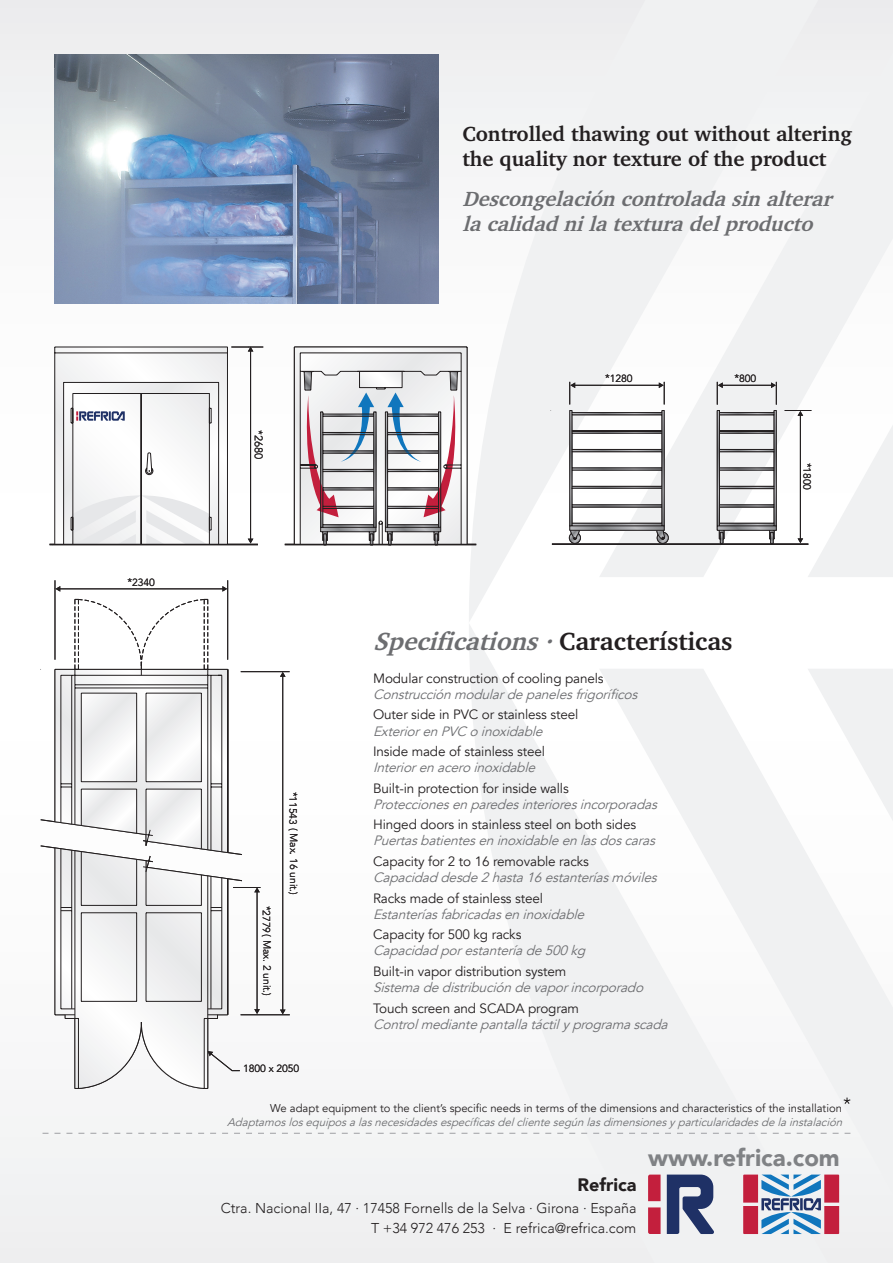
<style>
.page{position:relative;width:893px;height:1263px;background:#f9f9f9}
.page>*{position:absolute;margin:0;border:0;box-sizing:border-box;transform-origin:0 0}
.t1{font:italic 700 25.5px "Charter IT Cby BT";color:#6c6d70}
.t2{font:900 24px "Avenir";color:#808285}
.t3{font:700 21px/25.2px "Charter IT Cby BT";color:#231f20}
.t4{font:italic 700 21px/25.2px "Charter IT Cby BT";color:#6c6d70}
.t5{font:900 18px "Avenir";color:#231f20}
.t6{font:300 14.25px/19.5px "Avenir";color:#231f20;text-align:right}
.t7{font:italic 13.5px "Avenir";color:#6c6d70}
.t8{font:13.5px "Avenir";letter-spacing:-.01em;color:#231f20}
.t9{font:italic 11.25px "Avenir";color:#6c6d70}
.t10{font:11.25px "Avenir";color:#231f20}
.t11{font:11.1px "Avenir";color:#231f20}
.t12{font:10.35px "Avenir";letter-spacing:-.01em;color:#231f20}
.s1{font-size:11.1px}
.s2{font-style:normal;color:#231f20}
</style>
<div class="page">
<svg style="left:469px;top:0;width:424px;height:546px;fill:#f0f1f2"></svg>
<div style="left:469px;top:1099px;width:424px;height:164px;background:#f0f1f2"></div>
<svg style="left:43px;top:1133px;width:807px;height:1px"></svg>
<svg style="left:743px;top:1174px;width:96px;height:60px"></svg>
<svg style="left:667px;top:1174px;width:48px;height:60px"></svg>
<svg style="left:648px;top:1174px;width:13px;height:27px"></svg>
<svg style="left:648px;top:1207px;width:13px;height:27px"></svg>
<img style="left:54px;top:54px;width:385px;height:249px">
<svg style="left:294px;top:347px;width:173px;height:197px"></svg>
<hr style="left:285px;top:544px;width:191px;height:1px;background:#231f20">
<hr style="left:800px;top:415px;width:1px;height:124px;background:#231f20">
<svg style="left:785px;top:410px;width:26px;height:6px"></svg>
<svg style="left:798px;top:424px;width:95px;height:122px"></svg>
<svg style="left:569px;top:382px;width:208px;height:161px"></svg>
<hr style="left:552px;top:543px;width:256px;height:2px;background:#231f20">
<svg style="left:52px;top:347px;width:212px;height:199px"></svg>
<hr style="left:50px;top:544px;width:208px;height:1px;background:#231f20">
<hr style="left:227px;top:580px;width:1px;height:80px;background:#231f20">
<hr style="left:55px;top:580px;width:1px;height:80px;background:#231f20">
<svg style="left:55px;top:588px;width:172px;height:11px"></svg>
<hr style="left:241px;top:1014px;width:49px;height:1px;background:#231f20">
<hr style="left:241px;top:671px;width:49px;height:1px;background:#231f20">
<hr style="left:282px;top:676px;width:1px;height:334px;background:#231f20">
<svg style="left:280px;top:1009px;width:6px;height:5px"></svg>
<svg style="left:280px;top:672px;width:6px;height:5px"></svg>
<svg style="left:40px;top:599px;width:189px;height:416px"></svg>
<svg style="left:55px;top:669px;width:205px;height:420px"></svg>
<svg style="left:844px;top:1097px;width:6px;height:7px"></svg>
<p class="t12" style="left:128px;top:576px;width:29px"><span class="s1">*</span>2340</p>
<h3 class="t3" style="left:462px;top:121px;width:391px">Controlled thawing out without altering the quality nor texture of the product</h3>
<h3 class="t4" style="left:462px;top:186px;width:377px">Descongelación controladasin alterar lacalidadnilatexturadelproducto</h3>
<p class="t11" style="left:265px;top:430px;width:31px;rotate:90deg">*2680</p>
<p class="t12" style="left:273px;top:905px;width:92px;rotate:90deg"><span class="s1">*</span>2779( Max. 2 unit.)</p>
<p class="t12" style="left:300px;top:791px;width:105px;rotate:90deg"><span class="s1">*</span>11543 ( Max. 16 unit.)</p>
<p class="t12" style="left:243px;top:1062px;width:58px">1800 x 2050</p>
<p class="t12" style="left:605px;top:373px;width:29px"><span class="s1">*</span>1280</p>
<p class="t12" style="left:734px;top:373px;width:23px"><span class="s1">*</span>800</p>
<p class="t12" style="left:813px;top:463px;width:29px;rotate:90deg"><span class="s1">*</span>1800</p>
<h1 class="t1" style="left:373px;top:626px;width:361px">Specifications·<span class="s2">Características</span></h1>
<p class="t8" style="left:373px;top:670px;width:232px">Modular construction of cooling panels</p>
<p class="t7" style="left:373px;top:686px;width:270px">Construcciónmodulardepanelesfrigoríficos</p>
<p class="t8" style="left:373px;top:707px;width:207px">Outer side in PVC or stainless steel</p>
<p class="t7" style="left:373px;top:723px;width:175px">ExteriorenPVC oinoxidable</p>
<p class="t8" style="left:373px;top:743px;width:173px">Inside made of stainless steel</p>
<p class="t7" style="left:373px;top:759px;width:168px">Interiorenaceroinoxidable</p>
<p class="t8" style="left:373px;top:780px;width:197px">Built-in protection for inside walls</p>
<p class="t7" style="left:373px;top:796px;width:290px">Proteccionesenparedesinterioresincorporadas</p>
<p class="t8" style="left:373px;top:816px;width:265px">Hinged doors in stainless steel on both sides</p>
<p class="t7" style="left:373px;top:833px;width:288px">Puertasbatienteseninoxidableenlasdoscaras</p>
<p class="t8" style="left:373px;top:853px;width:217px">Capacity for 2 to 16 removable racks</p>
<p class="t7" style="left:373px;top:869px;width:289px">Capacidaddesde2hasta16estanteríasmóviles</p>
<p class="t8" style="left:373px;top:890px;width:171px">Racks made of stainless steel</p>
<p class="t7" style="left:373px;top:906px;width:217px">Estanteríasfabricadaseninoxidable</p>
<p class="t8" style="left:373px;top:926px;width:150px">Capacity for 500 kg racks</p>
<p class="t7" style="left:373px;top:943px;width:218px">Capacidadporestanteríade500kg</p>
<p class="t8" style="left:373px;top:963px;width:195px">Built-in vapor distribution system</p>
<p class="t7" style="left:373px;top:979px;width:276px">Sistemadedistribucióndevaporincorporado</p>
<p class="t8" style="left:373px;top:1000px;width:207px">Touch screen and SCADA program</p>
<p class="t7" style="left:373px;top:1016px;width:300px">Controlmediantepantallatáctilyprogramascada</p>
<p class="t10" style="left:270px;top:1101px;width:573px">We adapt equipment to the client’s specific needs in terms of the dimensions and characteristics of the installation</p>
<p class="t9" style="left:227px;top:1115px;width:620px">Adaptamoslosequiposalasnecesidadesespecíficasdelclientesegúnlasdimensionesyparticularidadesdelainstalación</p>
<h3 class="t5" style="left:577px;top:1169px;width:61px">Refrica</h3>
<p class="t6" style="left:221px;top:1199px;width:417px">Ctra. Nacional IIa, 47 · 17458 Fornells de la Selva · Girona · España<br>T +34 972 476 253 · E refrica@refrica.com</p>
<h2 class="t2" style="left:648px;top:1137px;width:193px">www.refrica.com</h2>
</div>
